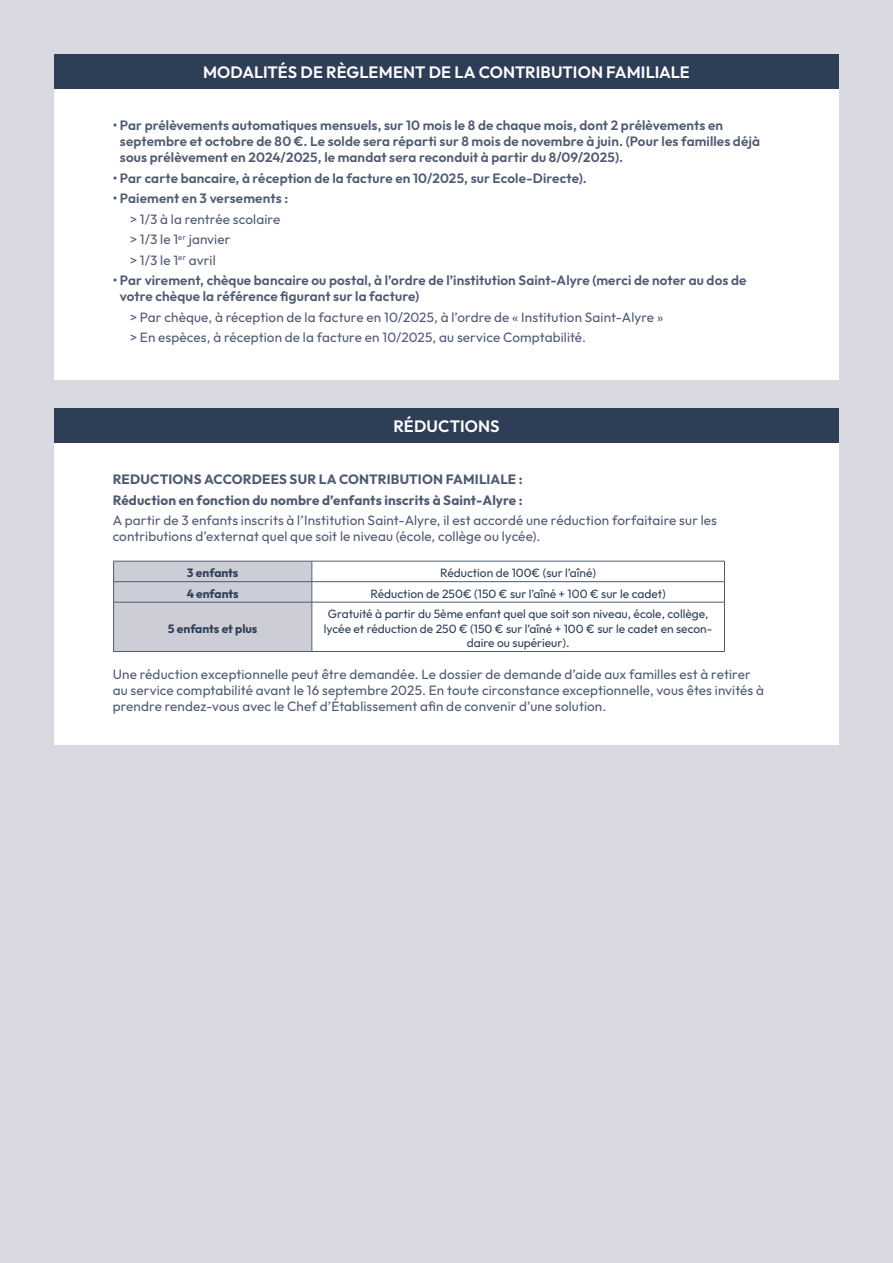
<style>
.page{position:relative;width:893px;height:1263px;background:#d8d9e1}
.page>*{position:absolute;margin:0;border:0;box-sizing:border-box;transform-origin:0 0}
.t1{font:600 16.5px "Outfit";letter-spacing:.005em;color:#fff}
.t2{font:13.5px/20.4px "Outfit";letter-spacing:.01em;color:#4f5a71}
.t3{font:600 13.5px/16.2px "Outfit";letter-spacing:.01em;color:#4f5a71}
.t4{font:700 13.5px/20.4px "Outfit";letter-spacing:.01em;color:#4f5a71}
.t5{font:12px/14.4px "Outfit";color:#2e3e57;text-align:center}
.t6{font:700 12px "Outfit";letter-spacing:-.005em;color:#2e3e57}
</style>
<div class="page">
<div style="left:54px;top:79px;width:785px;height:301px;background:#fff"></div>
<div style="left:54px;top:433px;width:785px;height:311px;background:#fff"></div>
<div style="left:54px;top:54px;width:785px;height:34px;background:#2e3e57"></div>
<div style="left:54px;top:408px;width:785px;height:34px;background:#2e3e57"></div>
<svg style="left:113px;top:561px;width:612px;height:90px"></svg>
<hr style="left:113px;top:602px;width:199px;height:1px;background:#4f5a71">
<hr style="left:113px;top:602px;width:1px;height:49px;background:#4f5a71">
<hr style="left:312px;top:602px;width:413px;height:1px;background:#4f5a71">
<hr style="left:312px;top:602px;width:1px;height:49px;background:#4f5a71">
<hr style="left:724px;top:602px;width:1px;height:49px;background:#4f5a71">
<hr style="left:113px;top:651px;width:199px;height:1px;background:#4f5a71">
<hr style="left:312px;top:651px;width:413px;height:1px;background:#4f5a71">
<p class="t1" style="left:203px;top:62px;width:488px">MODALITÉS DE RÈGLEMENT DE LA CONTRIBUTION FAMILIALE</p>
<p class="t3" style="left:120px;top:117px;width:641px;text-indent:-7px">• Par prélèvements automatiques mensuels, sur 10 mois le 8 de chaque mois, dont 2 prélèvements en septembre et octobre de 80 €. Le solde sera réparti sur 8 mois de novembre à juin. (Pour les familles déjà sous prélèvement en 2024/2025, le mandat sera reconduit à partir du 8/09/2025).</p>
<p class="t3" style="left:113px;top:169px;width:476px">• Par carte bancaire, à réception de la facture en 10/2025, sur Ecole-Directe).</p>
<p class="t3" style="left:113px;top:190px;width:177px">• Paiement en 3 versements :</p>
<p class="t2" style="left:130px;top:208px;width:152px">&gt; 1/3 à la rentrée scolaire &gt; 1/3 le 1<sup>er</sup> janvier<br>&gt; 1/3 le 1<sup>er</sup> avril</p>
<p class="t3" style="left:120px;top:272px;width:628px;text-indent:-7px">• Par virement, chèque bancaire ou postal, à l’ordre de l’institution Saint-Alyre (merci de noter au dos de votre chèque la référence figurant sur la facture)</p>
<p class="t2" style="left:130px;top:306px;width:535px">&gt; Par chèque, à réception de la facture en 10/2025, à l’ordre de « Institution Saint-Alyre » &gt; En espèces, à réception de la facture en 10/2025, au service Comptabilité.</p>
<p class="t1" style="left:393px;top:416px;width:108px">RÉDUCTIONS</p>
<p class="t4" style="left:113px;top:469px;width:412px">REDUCTIONS ACCORDEES SUR LA CONTRIBUTION FAMILIALE :<br>Réduction en fonction du nombre d’enfants inscrits à Saint-Alyre :</p>
<p class="t2" style="left:113px;top:512px;width:606px;line-height:16.2px">A partir de 3 enfants inscrits à l’Institution Saint-Alyre, il est accordé une réduction forfaitaire sur les contributions d’externat quel que soit le niveau (école, collège ou lycée).</p>
<p class="t6" style="left:187px;top:566px;width:53px">3 enfants</p>
<p class="t5" style="left:440px;top:566px;width:157px">Réduction de 100€ (sur l’aîné)</p>
<p class="t6" style="left:187px;top:586px;width:54px">4 enfants</p>
<p class="t5" style="left:371px;top:586px;width:297px">Réduction de 250€ (150 € sur l’aîné + 100 € sur le cadet)</p>
<p class="t6" style="left:168px;top:621px;width:91px">5 enfants et plus</p>
<p class="t5" style="left:324px;top:607px;width:390px">Gratuité à partir du 5ème enfant quel que soit son niveau, école, collège, lycée et réduction de 250 € (150 € sur l’aîné + 100 € sur le cadet en secon&shy;daire ou supérieur).</p>
<p class="t2" style="left:113px;top:665px;width:653px;line-height:16.2px">Une réduction exceptionnelle peut être demandée. Le dossier de demande d’aide aux familles est à retirer au service comptabilité avant le 16 septembre 2025. En toute circonstance exceptionnelle, vous êtes invités à prendre rendez-vous avec le Chef d’Établissement afin de convenir d’une solution.</p>
</div>
